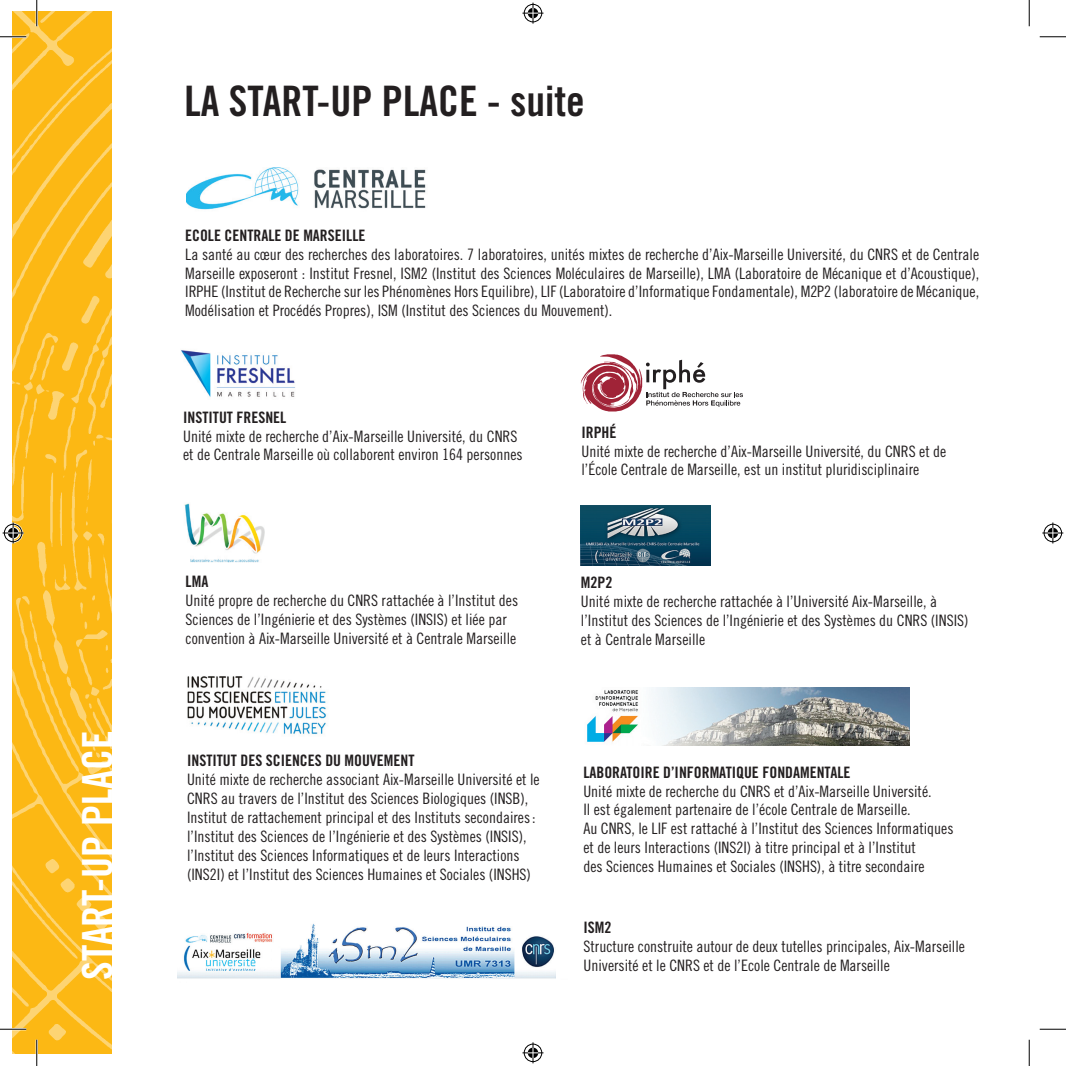
<style>
.page{position:relative;width:1066px;height:1066px;background:#fff}
.page>*{position:absolute;margin:0;border:0;box-sizing:border-box;transform-origin:0 0}
.t1{font:42px "Trade Gothic Bold Cond Twenty";color:#231f20}
.t2{font:42px "Trade Gothic Bold Cond Twenty";color:#fff}
.t3{font:15.75px/18.9px "Trade Gothic Cond Eighteen";color:#231f20}
.t4{font:15.75px "Trade Gothic Bold Cond Twenty";color:#231f20}
</style>
<div class="page">
<img style="left:12px;top:12px;width:99px;height:1042px">
<img style="left:181px;top:350px;width:114px;height:47px">
<svg style="left:581px;top:354px;width:162px;height:57px"></svg>
<img style="left:177px;top:923px;width:379px;height:56px">
<img style="left:184px;top:503px;width:81px;height:60px">
<img style="left:187px;top:676px;width:140px;height:58px">
<img style="left:587px;top:687px;width:322px;height:58px">
<img style="left:581px;top:506px;width:129px;height:59px">
<img style="left:186px;top:167px;width:240px;height:43px">
<hr style="left:0;top:36px;width:26px;height:2px;background:#fff">
<hr style="left:0;top:1028px;width:26px;height:2px;background:#fff">
<hr style="left:36px;top:0;width:2px;height:26px;background:#fff">
<hr style="left:36px;top:1039px;width:2px;height:27px;background:#fff">
<svg style="left:0;top:36px;width:26px;height:1px"></svg>
<svg style="left:1039px;top:36px;width:27px;height:1px"></svg>
<svg style="left:0;top:1029px;width:26px;height:1px"></svg>
<svg style="left:1039px;top:1029px;width:27px;height:1px"></svg>
<svg style="left:36px;top:0;width:1px;height:26px"></svg>
<svg style="left:36px;top:1039px;width:1px;height:27px"></svg>
<svg style="left:1029px;top:0;width:1px;height:26px"></svg>
<svg style="left:1029px;top:1039px;width:1px;height:27px"></svg>
<svg style="left:522px;top:3px;width:21px;height:21px"></svg>
<svg style="left:522px;top:1042px;width:21px;height:21px"></svg>
<svg style="left:3px;top:522px;width:21px;height:21px"></svg>
<svg style="left:1042px;top:522px;width:21px;height:21px"></svg>
<h1 class="t2" style="left:72px;top:979px;width:250px;rotate:-90deg">START-UP PLACE</h1>
<h1 class="t1" style="left:184px;top:76px;width:402px">LA START-UP PLACE - suite</h1>
<p class="t4" style="left:185px;top:225px;width:182px">ECOLE CENTRALE DE MARSEILLE</p>
<p class="t3" style="left:185px;top:244px;width:795px;text-align:justify">La santé au cœur des recherches des laboratoires. 7 laboratoires, unités mixtes de recherche d’Aix-Marseille Université, du CNRS et de Centrale Marseille exposeront : Institut Fresnel, ISM2 (Institut des Sciences Moléculaires de Marseille), LMA (Laboratoire de Mécanique et d’Acoustique), IRPHE (Institut de Recherche sur les Phénomènes Hors Equilibre), LIF (Laboratoire d’Informatique Fondamentale), M2P2 (laboratoire de Mécanique, Modélisation et Procédés Propres), ISM (Institut des Sciences du Mouvement).</p>
<p class="t4" style="left:183px;top:407px;width:105px">INSTITUT FRESNEL</p>
<p class="t3" style="left:183px;top:426px;width:341px">Unité mixte de recherche d’Aix-Marseille Université, du CNRS et de Centrale Marseille où collaborent environ 164 personnes</p>
<p class="t4" style="left:581px;top:422px;width:36px">IRPHÉ</p>
<p class="t3" style="left:581px;top:441px;width:366px">Unité mixte de recherche d’Aix-Marseille Université, du CNRS et de l’École Centrale de Marseille, est un institut pluridisciplinaire</p>
<p class="t4" style="left:186px;top:572px;width:24px">LMA</p>
<p class="t3" style="left:186px;top:591px;width:334px">Unité propre de recherche du CNRS rattachée à l’Institut des<br>Sciences de l’Ingénierie et des Systèmes (INSIS) et liée par convention à Aix-Marseille Université et à Centrale Marseille</p>
<p class="t4" style="left:581px;top:573px;width:33px">M2P2</p>
<p class="t3" style="left:581px;top:592px;width:389px">Unité mixte de recherche rattachée à l’Université Aix-Marseille, à l’Institut des Sciences de l’Ingénierie et des Systèmes du CNRS (INSIS) et à Centrale Marseille</p>
<p class="t4" style="left:187px;top:751px;width:229px">INSTITUT DES SCIENCES DU MOUVEMENT</p>
<p class="t3" style="left:187px;top:770px;width:354px">Unité mixte de recherche associant Aix-Marseille Université et le CNRS au travers de l’Institut des Sciences Biologiques (INSB), Institut de rattachement principal et des Instituts secondaires: l’Institut des Sciences de l’Ingénierie et des Systèmes (INSIS), l’Institut des Sciences Informatiques et de leurs Interactions (INS2I) et l’Institut des Sciences Humaines et Sociales (INSHS)</p>
<p class="t4" style="left:583px;top:762px;width:269px">LABORATOIRE D’INFORMATIQUE FONDAMENTALE</p>
<p class="t3" style="left:583px;top:781px;width:372px">Unité mixte de recherche du CNRS et d’Aix-Marseille Université.<br>Il est également partenaire de l’école Centrale de Marseille.<br>Au CNRS, le LIF est rattaché à l’Institut des Sciences Informatiques et de leurs Interactions (INS2I) à titre principal et à l’Institut<br>des Sciences Humaines et Sociales (INSHS), à titre secondaire</p>
<p class="t4" style="left:583px;top:918px;width:29px">ISM2</p>
<p class="t3" style="left:583px;top:937px;width:383px">Structure construite autour de deux tutelles principales, Aix-Marseille<br>Université et le CNRS et de l’Ecole Centrale de Marseille</p>
</div>
